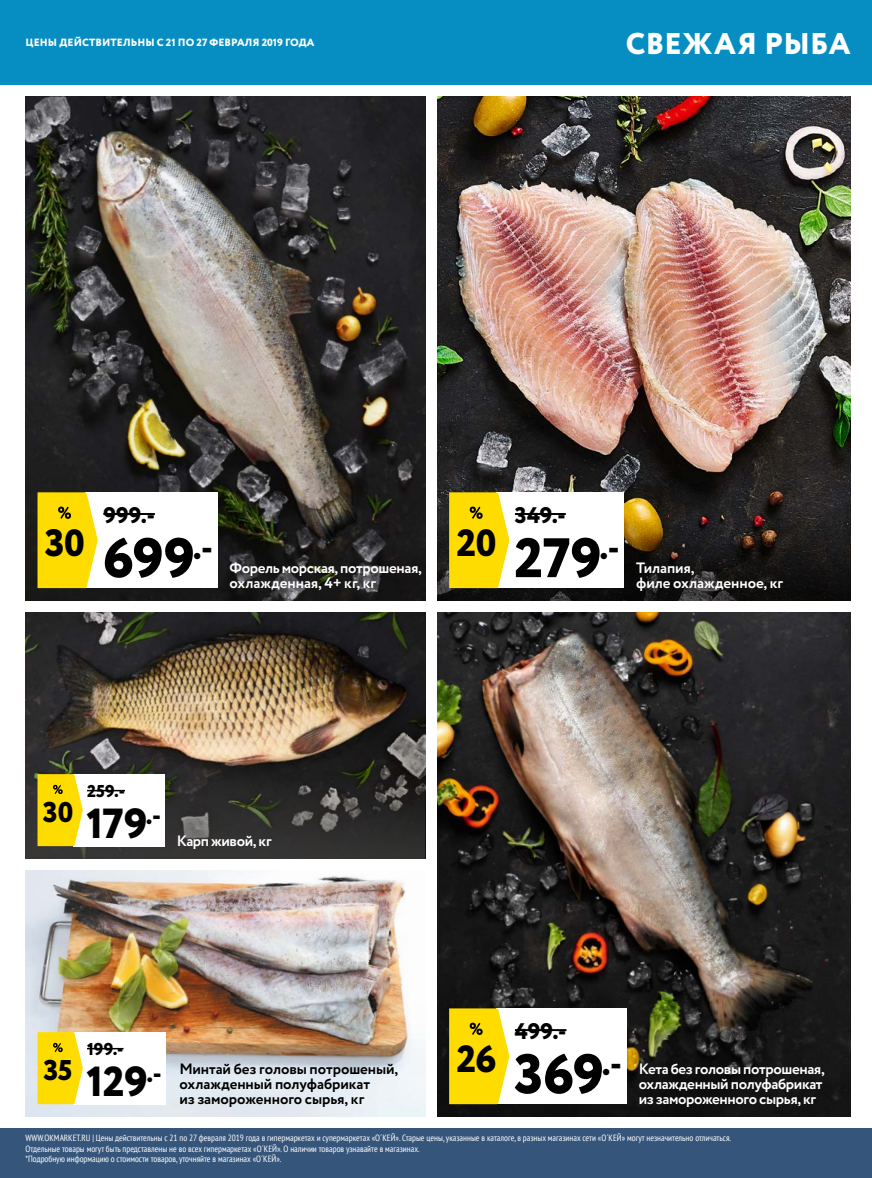
<style>
.page{position:relative;width:872px;height:1178px;background:#fff}
.page>*{position:absolute;margin:0;border:0;box-sizing:border-box;transform-origin:0 0}
.t1{font:800 55.5px "Circe";letter-spacing:-.01em;color:#000}
.t2{font:800 42px "Circe";letter-spacing:-.005em;color:#000}
.t3{font:800 37.95px "Circe";color:#000}
.t4{font:800 32.4px "Circe";color:#000}
.t5{font:800 30px "Circe";letter-spacing:.01em;color:#fff}
.t6{font:800 28.5px "Circe";color:#000}
.t7{font:800 22.5px "Circe";letter-spacing:.01em;color:#000}
.t8{font:800 17.1px "Circe";letter-spacing:.01em;color:#000}
.t9{font:700 15px/15px "Circe";letter-spacing:-.025em;color:#fff}
.t10{font:700 15px/15px "Circe";letter-spacing:-.005em;color:#000}
.t11{font:700 15px "Circe";letter-spacing:-.005em;color:#fff}
.t12{font:800 10.5px "Circe";letter-spacing:.01em;color:#fff}
.t13{font:condensed 9px/10.5px "PT Sans";color:#fff}
</style>
<div class="page">
<img style="left:26px;top:96px;width:399px;height:504px">
<img style="left:26px;top:870px;width:399px;height:246px">
<img style="left:26px;top:612px;width:399px;height:150px">
<img style="left:437px;top:96px;width:413px;height:408px">
<img style="left:437px;top:612px;width:413px;height:504px">
<svg style="left:26px;top:762px;width:399px;height:96px;background:#333230"></svg>
<svg style="left:437px;top:504px;width:413px;height:96px;background:#262018"></svg>
<div style="left:0;top:1128px;width:872px;height:50px;background:#35557b"></div>
<div style="left:73px;top:774px;width:92px;height:72px;background:#fff"></div>
<hr style="left:87px;top:790px;width:38px;height:1px;background:#000">
<svg style="left:38px;top:774px;width:45px;height:72px;background:#fbdc19"></svg>
<div style="left:73px;top:1032px;width:93px;height:72px;background:#fff"></div>
<hr style="left:87px;top:1048px;width:37px;height:1px;background:#000">
<svg style="left:38px;top:1032px;width:45px;height:72px;background:#fbdc19"></svg>
<div style="left:496px;top:492px;width:128px;height:96px;background:#fff"></div>
<hr style="left:515px;top:513px;width:51px;height:2px;background:#000">
<svg style="left:449px;top:492px;width:60px;height:96px;background:#fadb16"></svg>
<div style="left:85px;top:492px;width:132px;height:96px;background:#fff"></div>
<hr style="left:103px;top:513px;width:52px;height:2px;background:#000">
<svg style="left:38px;top:492px;width:60px;height:96px;background:#fadb19"></svg>
<div style="left:496px;top:1008px;width:130px;height:96px;background:#fff"></div>
<hr style="left:515px;top:1029px;width:51px;height:2px;background:#000">
<svg style="left:449px;top:1008px;width:60px;height:96px;background:#fadb16"></svg>
<div style="left:0;top:0;width:872px;height:84px;background:#068ec2"></div>
<p class="t12" style="left:26px;top:35px;width:290px">ЦЕНЫ ДЕЙСТВИТЕЛЬНЫ С 21 ПО 27 ФЕВРАЛЯ 2019 ГОДА</p>
<h3 class="t5" style="left:626px;top:23px;width:226px">СВЕЖАЯ РЫБА</h3>
<h3 class="t3" style="left:45px;top:517px;width:42px">30</h3>
<h3 class="t7" style="left:103px;top:500px;width:53px">999.-</h3>
<h1 class="t1" style="left:103px;top:520px;width:94px">699</h1>
<h3 class="t4" style="left:193px;top:526px;width:22px">.-</h3>
<h3 class="t9" style="left:229px;top:561px;width:194px">Форель морская, потрошеная, охлажденная, 4+ кг, кг</h3>
<h3 class="t3" style="left:456px;top:517px;width:41px">20</h3>
<h3 class="t7" style="left:515px;top:500px;width:52px">349.-</h3>
<h1 class="t1" style="left:514px;top:520px;width:107px">279<sup>.-</sup></h1>
<h3 class="t9" style="left:636px;top:561px;width:60px">Тилапия,</h3>
<h3 class="t11" style="left:636px;top:573px;width:148px">филе охлажденное, кг</h3>
<h3 class="t6" style="left:43px;top:793px;width:32px">30</h3>
<h3 class="t8" style="left:87px;top:780px;width:39px">259.-</h3>
<h2 class="t2" style="left:86px;top:795px;width:76px">179<sup>.-</sup></h2>
<h3 class="t9" style="left:177px;top:834px;width:96px">Карп живой, кг</h3>
<h3 class="t7" style="left:515px;top:1016px;width:53px">499.-</h3>
<h3 class="t8" style="left:87px;top:1038px;width:38px">199.-</h3>
<h3 class="t3" style="left:456px;top:1033px;width:41px">26</h3>
<h1 class="t1" style="left:514px;top:1036px;width:109px">369<sup>.-</sup></h1>
<h3 class="t6" style="left:44px;top:1051px;width:30px">35</h3>
<h3 class="t10" style="left:179px;top:1062px;width:220px">Минтай без головы потрошеный, охлажденный полуфабрикат<br>из замороженного сырья, кг</h3>
<h3 class="t9" style="left:638px;top:1062px;width:187px">Кета без головы потрошеная, охлажденный полуфабрикат из замороженного сырья, кг</h3>
<p class="t13" style="left:26px;top:1132px;width:707px">WWW.OKMARKET.RU | Цены действительны с 21 по 27 февраля 2019 года в гипермаркетах и супермаркетах «О´КЕЙ». Старые цены, указанные в каталоге, в разных магазинах сети «О´КЕЙ» могут незначительно отличаться.<br>Отдельные товары могут быть представлены не во всех гипермаркетах «О´КЕЙ». О наличии товаров узнавайте в магазинах.<br>*Подробную информацию о стоимости товаров, уточняйте в магазинах «О´КЕЙ».</p>
<h2 class="t2" style="left:86px;top:1053px;width:77px">129<sup>.-</sup></h2>
</div>
